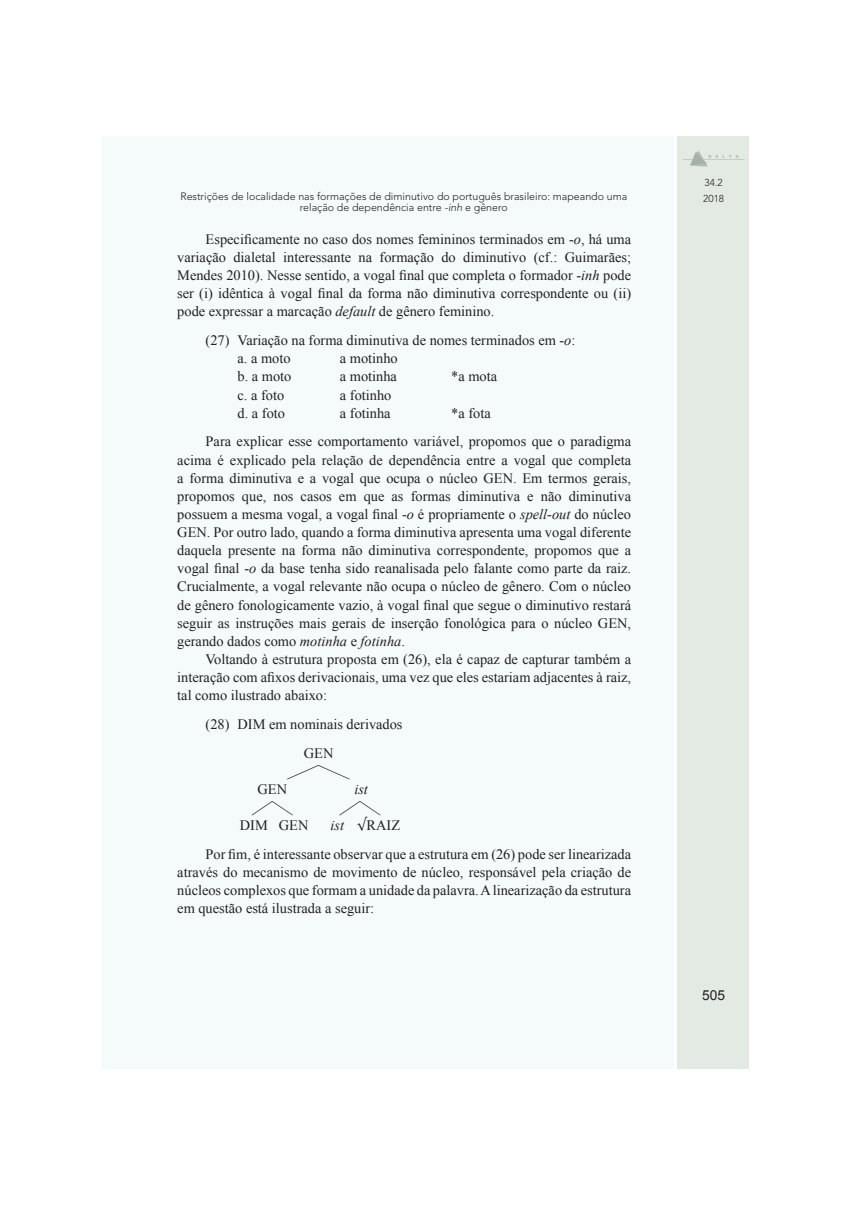
<style>
.page{position:relative;width:851px;height:1205px;background:#fff}
.page>*{position:absolute;margin:0;border:0;box-sizing:border-box;transform-origin:0 0}
.corpo{font:14.38px/18.1px "Times New Roman";color:#231f20;text-align:justify}
.Lista__1{font:14.38px "Times New Roman";color:#231f20}
.corpo-2{font:14.38px "Arbor Win";color:#231f20}
.corpo-3{font:italic 14.38px "Times New Roman";color:#231f20}
.t1{font:13.75px "Arial";color:#231f20}
.t2{font:300 10.62px "Avenir";color:#231f20}
.t3{font:300 10px "Avenir";color:#231f20}
.t4{font:700 4.38px "Myriad Pro";letter-spacing:1em;color:#bcc1bf}
.s1{font-style:italic}
.s2{font-family:"Cambria"}
</style>
<div class="page">
<div style="left:677px;top:136px;width:72px;height:933px;background:#e2eae3"></div>
<div style="left:101px;top:136px;width:572px;height:933px;background:#f4fbfa"></div>
<hr style="left:703px;top:159px;width:41px;height:1px;background:#cacfcd">
<svg style="left:682px;top:150px;width:25px;height:17px"></svg>
<p class="t4" style="left:708px;top:154px;width:32px">DELTA</p>
<p class="t3" style="left:704px;top:177px;width:20px">34.2</p>
<p class="t2" style="left:180px;top:190px;width:448px">Restrições de localidade nas formações de diminutivo do português brasileiro: mapeando uma</p>
<p class="t3" style="left:703px;top:193px;width:22px">2018</p>
<p class="t2" style="left:300px;top:201px;width:209px">relação de dependência entre <span class="s1">-inh</span> e gênero</p>
<p class="corpo" style="left:177px;top:230px;width:455px;text-indent:28px">Especificamente no caso dos nomes femininos terminados em -<span class="s1">o</span>, há uma variação dialetal interessante na formação do diminutivo (cf.: Guimarães; Mendes 2010). Nesse sentido, a vogal final que completa o formador -<span class="s1">inh</span> pode ser (i) idêntica à vogal final da forma não diminutiva correspondente ou (ii) pode expressar a marcação <span class="s1">default</span> de gênero feminino.</p>
<p class="Lista__1" style="left:206px;top:331px;width:371px">(27) Variação na forma diminutiva de nomes terminados em <span class="s1">-o</span>:</p>
<p class="Lista__1" style="left:237px;top:349px;width:55px">a. a moto</p>
<p class="Lista__1" style="left:340px;top:349px;width:59px">a motinho</p>
<p class="Lista__1" style="left:237px;top:367px;width:55px">b. a moto</p>
<p class="Lista__1" style="left:340px;top:367px;width:59px">a motinha</p>
<p class="Lista__1" style="left:451px;top:367px;width:47px">*a mota</p>
<p class="Lista__1" style="left:237px;top:385px;width:48px">c. a foto</p>
<p class="Lista__1" style="left:340px;top:385px;width:53px">a fotinho</p>
<p class="Lista__1" style="left:237px;top:403px;width:49px">d. a foto</p>
<p class="Lista__1" style="left:340px;top:403px;width:52px">a fotinha</p>
<p class="Lista__1" style="left:451px;top:403px;width:41px">*a fota</p>
<p class="corpo" style="left:177px;top:432px;width:455px;text-indent:28px">Para explicar esse comportamento variável, propomos que o paradigma acima é explicado pela relação de dependência entre a vogal que completa a forma diminutiva e a vogal que ocupa o núcleo GEN. Em termos gerais, propomos que, nos casos em que as formas diminutiva e não diminutiva possuem a mesma vogal, a vogal final -<span class="s1">o</span> é propriamente o <span class="s1">spell-out</span> do núcleo GEN. Por outro lado, quando a forma diminutiva apresenta uma vogal diferente daquela presente na forma não diminutiva correspondente, propomos que a vogal final -<span class="s1">o</span> da base tenha sido reanalisada pelo falante como parte da raiz.<br>Crucialmente, a vogal relevante não ocupa o núcleo de gênero. Com o núcleo de gênero fonologicamente vazio, à vogal final que segue o diminutivo restará seguir as instruções mais gerais de inserção fonológica para o núcleo GEN, gerando dados como <span class="s1">motinha</span> e <span class="s1">fotinha</span>.</p>
<p class="corpo" style="left:177px;top:650px;width:455px;text-indent:28px">Voltando à estrutura proposta em (26), ela é capaz de capturar também a interação com afixos derivacionais, uma vez que eles estariam adjacentes à raiz, tal como ilustrado abaixo:</p>
<p class="Lista__1" style="left:206px;top:714px;width:198px">(28) DIM em nominais derivados</p>
<p class="corpo-2" style="left:286px;top:764px;width:66px">3</p>
<p class="corpo" style="left:304px;top:744px;width:31px">GEN</p>
<p class="corpo" style="left:257px;top:780px;width:31px">GEN</p>
<p class="corpo-3" style="left:354px;top:779px;width:15px">ist</p>
<p class="corpo-2" style="left:251px;top:800px;width:45px">2</p>
<p class="corpo-2" style="left:338px;top:800px;width:45px">2</p>
<p class="corpo" style="left:240px;top:816px;width:70px">DIM GEN</p>
<p class="corpo" style="left:330px;top:816px;width:71px"><span class="s1">ist</span> <span class="s2">√</span>RAIZ</p>
<p class="corpo" style="left:177px;top:845px;width:455px;text-indent:28px">Por fim, é interessante observar que a estrutura em (26) pode ser linearizada através do mecanismo de movimento de núcleo, responsável pela criação de núcleos complexos que formam a unidade da palavra. A linearização da estrutura em questão está ilustrada a seguir:</p>
<p class="t1" style="left:702px;top:986px;width:24px">505</p>
</div>
